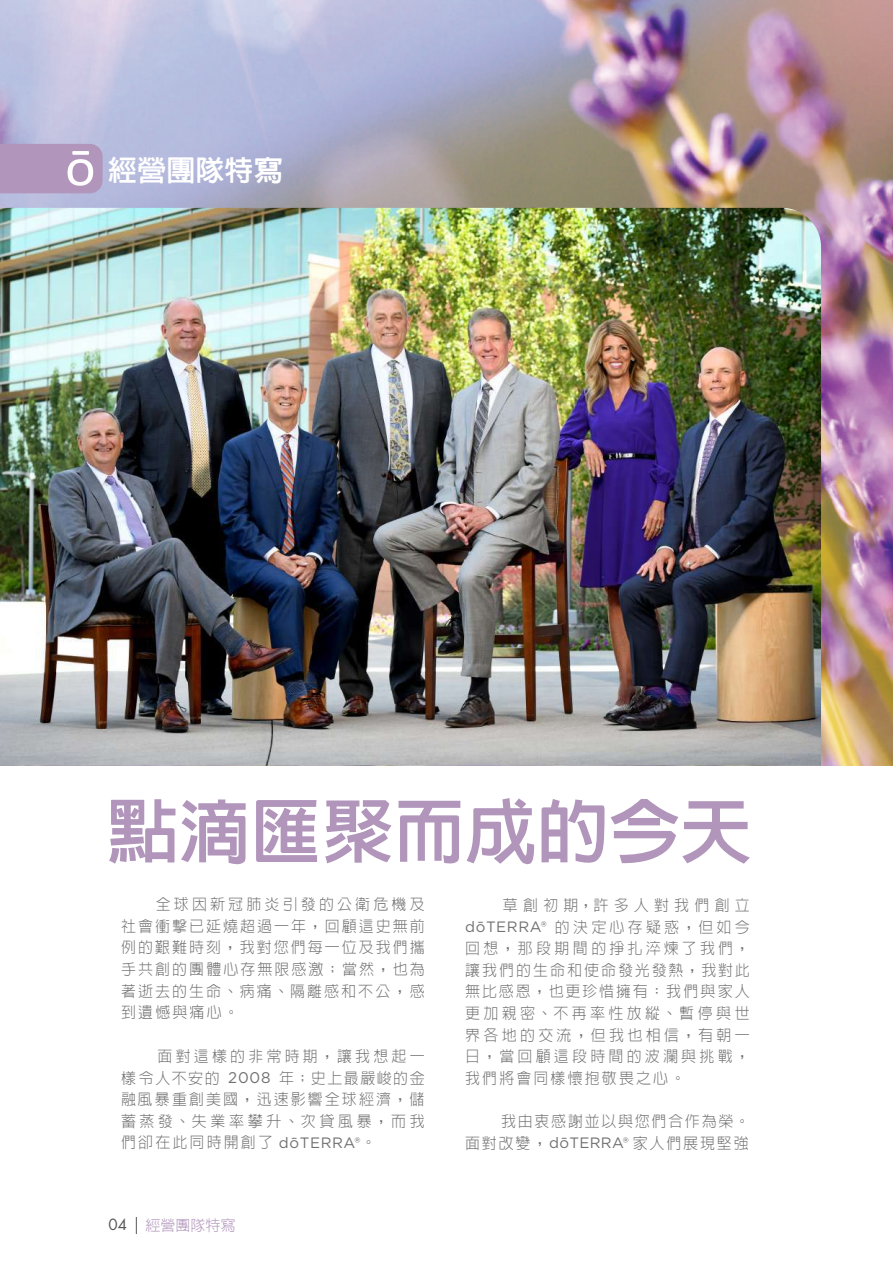
<style>
.page{position:relative;width:893px;height:1263px;background:#fff}
.page>*{position:absolute;margin:0;border:0;box-sizing:border-box;transform-origin:0 0}
.t1{font:800 70.5px "AR Hei B5";color:#b195bb}
.t2{font:800 28.65px "AR Hei B5";color:#fff}
.t3{font:300 15.45px/21.6px "AR Hei B5";letter-spacing:.135em;color:#717071;text-align:justify}
.t4{font:300 15.45px/21.9px "AR Hei B5";letter-spacing:.115em;color:#717071;text-align:right}
.t5{font:300 15px "AR Hei B5";color:#b195bb}
.s1{font-family:"Gotham";font-weight:400}
.s2{font-family:"Gotham";font-weight:400;font-size:15px}
.s3{font-family:"Futura Std";font-weight:400;color:#595757}
</style>
<div class="page">
<img style="left:0;top:0;width:893px;height:766px">
<svg style="left:136px;top:1217px;width:1px;height:17px"></svg>
<svg style="left:0;top:144px;width:103px;height:49px;background:#b69dc0"></svg>
<img style="left:0;top:208px;width:821px;height:558px">
<h2 class="t2" style="left:108px;top:156px;width:176px">經營團隊特寫</h2>
<h1 class="t1" style="left:108px;top:796px;width:646px">點滴匯聚而成的今天</h1>
<p class="t3" style="left:121px;top:893px;width:305px;text-indent:35px">全球因新冠肺炎引發的公衛危機及社會衝擊已延燒超過一年，回顧這史無前例的艱難時刻，我對您們每一位及我們攜手共創的團體心存無限感激；當然，也為著逝去的生命、病痛、隔離感和不公，感到遺憾與痛心。</p>
<p class="t3" style="left:121px;top:1045px;width:305px;text-indent:36px">面對這樣的非常時期，讓我想起一樣令人不安的 <span class="s1">2008</span> 年；史上最嚴峻的金融風暴重創美國，迅速影響全球經濟，儲蓄蒸發、失業率攀升、次貸風暴，而我們卻在此同時開創了 <span class="s2">dōTERRA®</span>。</p>
<p class="t5" style="left:109px;top:1217px;width:128px"><span class="s3">04</span> 經營團隊特寫</p>
<p class="t3" style="left:465px;top:894px;width:286px;text-indent:38px">草創初期，許多人對我們創立<span class="s2">dōTERRA®</span> 的決定心存疑惑，但如今回想，那段期間的掙扎淬煉了我們，讓我們的生命和使命發光發熱，我對此無比感恩，也更珍惜擁有：我們與家人更加親密、不再率性放縱、暫停與世界各地的交流，但我也相信，有朝一日，當回顧這段時間的波瀾與挑戰，我們將會同樣懷抱敬畏之心。</p>
<p class="t4" style="left:465px;top:1110px;width:286px">我由衷感謝並以與您們合作為榮。<br>面對改變，<span class="s2">dōTERRA®</span> 家人們展現堅強</p>
</div>
